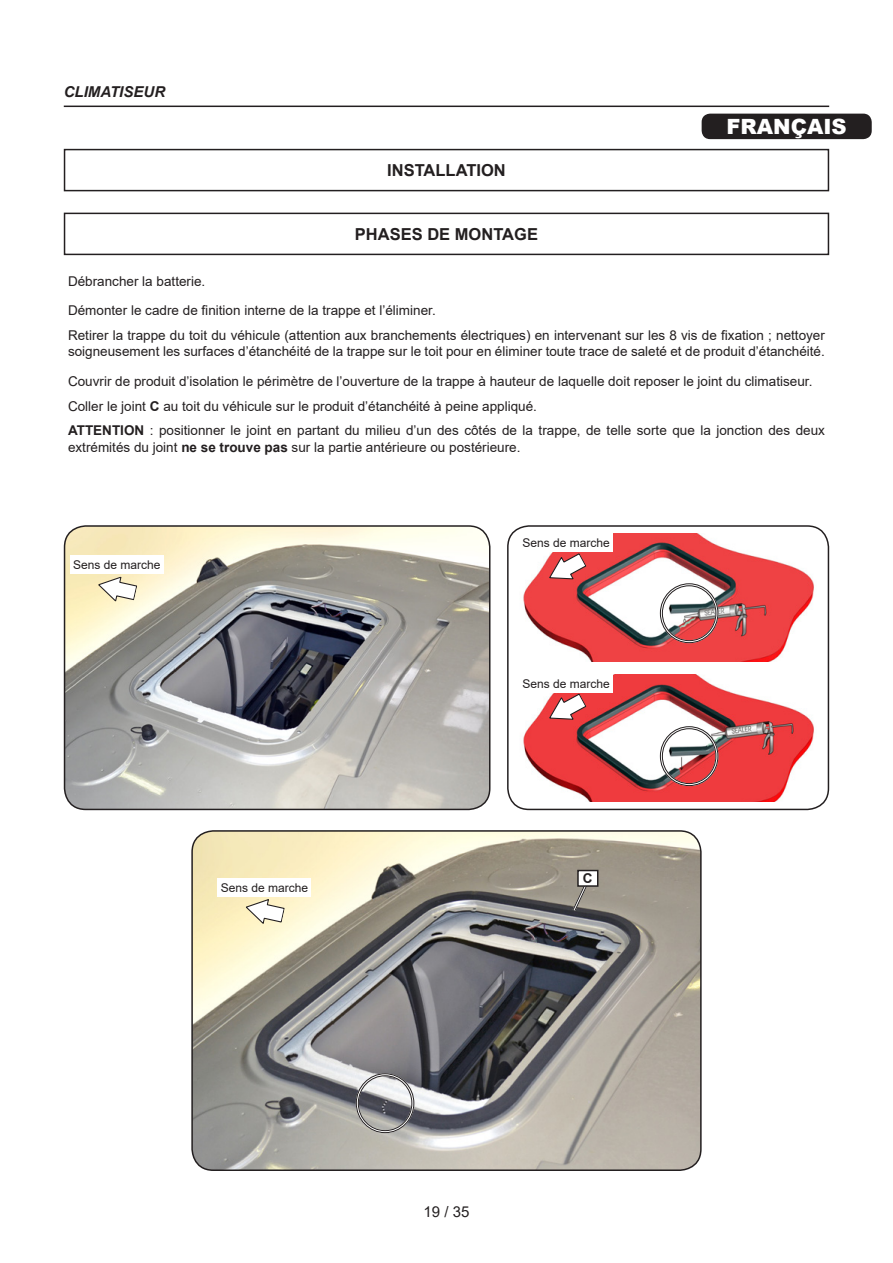
<style>
.page{position:relative;width:893px;height:1263px;background:#fff}
.page>*{position:absolute;margin:0;border:0;box-sizing:border-box;transform-origin:0 0}
.t1{font:900 21px "Arial";color:#fff}
.t2{font:700 16.5px "Arial";color:#231f20}
.t3{font:italic 700 15px "Arial";color:#231f20}
.t4{font:15px "Arial";color:#231f20}
.t5{font:13.5px/16.2px "Arial";color:#231f20}
.t6{font:700 13.5px "Arial";color:#231f20}
.t7{font:12px "Arial";color:#231f20}
.s1{font-weight:700}
</style>
<div class="page">
<hr style="left:64px;top:106px;width:765px;height:1px;background:#231f20">
<div style="left:702px;top:114px;width:170px;height:25px;background:#231f20;border-radius:9px"></div>
<div style="left:64px;top:149px;width:765px;height:42px;border:2px solid #231f20"></div>
<div style="left:64px;top:213px;width:765px;height:42px;border:2px solid #231f20"></div>
<img style="left:65px;top:526px;width:425px;height:283px">
<div style="left:64px;top:525px;width:426px;height:285px;border:2px solid #231f20;border-radius:21px"></div>
<div style="left:70px;top:556px;width:94px;height:18px;background:#fff"></div>
<svg style="left:95px;top:574px;width:43px;height:31px"></svg>
<img style="left:523px;top:674px;width:291px;height:128px">
<img style="left:523px;top:534px;width:291px;height:127px">
<div style="left:660px;top:583px;width:58px;height:60px;border:3px solid #fff;border-radius:50%"></div>
<div style="left:660px;top:583px;width:58px;height:60px;border:1px solid #231f20;border-radius:50%"></div>
<div style="left:662px;top:585px;width:54px;height:56px;border:1px solid #231f20;border-radius:50%"></div>
<div style="left:660px;top:726px;width:58px;height:60px;border:3px solid #fff;border-radius:50%"></div>
<div style="left:660px;top:726px;width:58px;height:60px;border:1px solid #231f20;border-radius:50%"></div>
<div style="left:662px;top:728px;width:54px;height:56px;border:1px solid #231f20;border-radius:50%"></div>
<div style="left:507px;top:525px;width:322px;height:285px;border:2px solid #231f20;border-radius:21px"></div>
<div style="left:519px;top:534px;width:94px;height:18px;background:#fff"></div>
<svg style="left:543px;top:552px;width:46px;height:37px"></svg>
<div style="left:519px;top:674px;width:94px;height:18px;background:#fff"></div>
<svg style="left:543px;top:692px;width:46px;height:37px"></svg>
<img style="left:194px;top:833px;width:505px;height:337px">
<div style="left:191px;top:830px;width:511px;height:341px;border:2px solid #231f20;border-radius:21px"></div>
<svg style="left:570px;top:878px;width:21px;height:36px"></svg>
<div style="left:578px;top:870px;width:20px;height:16px;background:#fff"></div>
<div style="left:577px;top:870px;width:21px;height:17px;border:2px solid #231f20"></div>
<div style="left:356px;top:1073px;width:58px;height:60px;border:3px solid #fff;border-radius:50%"></div>
<div style="left:356px;top:1073px;width:58px;height:60px;border:1px solid #231f20;border-radius:50%"></div>
<div style="left:358px;top:1075px;width:54px;height:56px;border:1px solid #231f20;border-radius:50%"></div>
<div style="left:218px;top:878px;width:93px;height:18px;background:#fff"></div>
<svg style="left:243px;top:896px;width:43px;height:32px"></svg>
<p class="t3" style="left:64px;top:82px;width:103px">CLIMATISEUR</p>
<p class="t2" style="left:387px;top:159px;width:120px">INSTALLATION</p>
<p class="t2" style="left:355px;top:222px;width:185px">PHASES DE MONTAGE</p>
<h1 class="t1" style="left:727px;top:111px;width:122px">FRANÇAIS</h1>
<p class="t5" style="left:68px;top:273px;width:139px">Débrancher la batterie.</p>
<p class="t5" style="left:68px;top:302px;width:369px">Démonter le cadre de finition interne de la trappe et l’éliminer.</p>
<p class="t5" style="left:68px;top:327px;width:758px">Retirer la trappe du toit du véhicule (attention aux branchements électriques) en intervenant sur les 8 vis de fixation ; nettoyer soigneusement les surfaces d’étanchéité de la trappe sur le toit pour en éliminer toute trace de saleté et de produit d’étanchéité.</p>
<p class="t5" style="left:68px;top:373px;width:746px">Couvrir de produit d’isolation le périmètre de l’ouverture de la trappe à hauteur de laquelle doit reposer le joint du climatiseur.</p>
<p class="t5" style="left:68px;top:398px;width:470px">Coller le joint <span class="s1">C</span> au toit du véhicule sur le produit d’étanchéité à peine appliqué.</p>
<p class="t5" style="left:68px;top:422px;width:758px"><span class="s1">ATTENTION</span> : positionner le joint en partant du milieu d’un des côtés de la trappe, de telle sorte que la jonction des deux extrémités du joint <span class="s1">ne se trouve pas</span> sur la partie antérieure ou postérieure.</p>
<p class="t7" style="left:73px;top:557px;width:89px">Sens de marche</p>
<p class="t7" style="left:221px;top:879px;width:89px">Sens de marche</p>
<p class="t7" style="left:522px;top:535px;width:89px">Sens de marche</p>
<p class="t7" style="left:522px;top:675px;width:89px">Sens de marche</p>
<p class="t6" style="left:583px;top:869px;width:11px">C</p>
<p class="t4" style="left:424px;top:1201px;width:47px">19 / 35</p>
</div>
